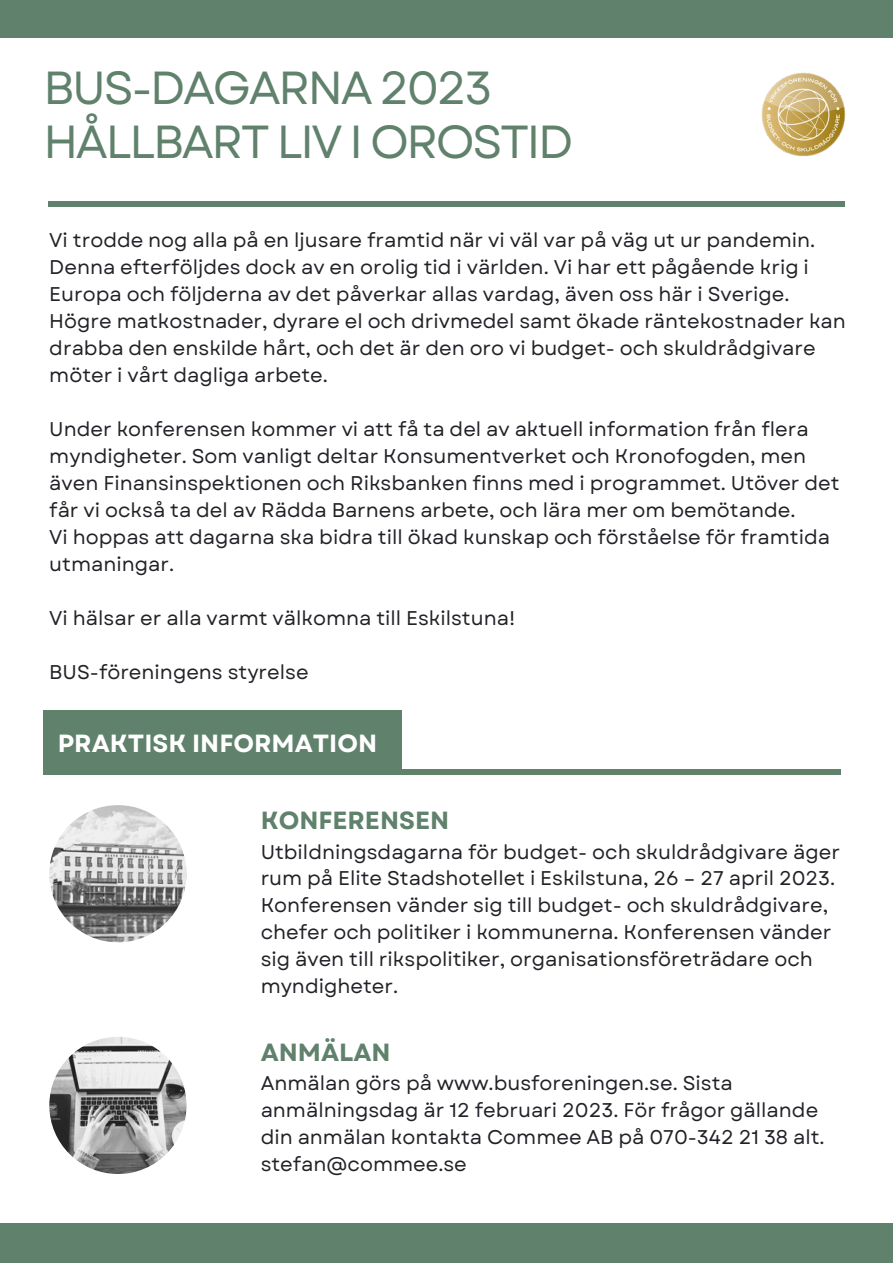
<style>
.page{position:relative;width:893px;height:1264px;background:#fff}
.page>*{position:absolute;margin:0;border:0;box-sizing:border-box;transform-origin:0 0}
.t1{font:46.35px/54px "Garet";letter-spacing:-.05em;color:#60816c}
.t2{font:700 24.75px "Garet";color:#fff}
.t3{font:700 24.75px "Garet";color:#60816c}
.t4{font:19.8px/27px "Garet";color:#212227}
</style>
<div class="page">
<div style="left:48px;top:201px;width:796px;height:6px;background:#60816c"></div>
<img style="left:761px;top:72px;width:85px;height:85px">
<div style="left:44px;top:769px;width:797px;height:6px;background:#60816c"></div>
<img style="left:49px;top:805px;width:137px;height:137px;border-radius:50%">
<img style="left:49px;top:1036px;width:137px;height:137px;border-radius:50%">
<div style="left:0;top:1223px;width:892px;height:39px;background:#60816c"></div>
<div style="left:0;top:0;width:892px;height:38px;background:#60816c"></div>
<div style="left:44px;top:710px;width:358px;height:64px;background:#60816c"></div>
<h1 class="t1" style="left:43px;top:61px;width:531px">BUS-DAGARNA 2023<br>HÅLLBART LIV I OROSTID</h1>
<p class="t4" style="left:49px;top:227px;width:798px">Vi trodde nog alla på en ljusare framtid när vi väl var på väg ut ur pandemin.<br>Denna efterföljdes dock av en orolig tid i världen. Vi har ett pågående krig i Europa och följderna av det påverkar allas vardag, även oss här i Sverige.<br>Högre matkostnader, dyrare el och drivmedel samt ökade räntekostnader kan drabba den enskilde hårt, och det är den oro vi budget- och skuldrådgivare möter i vårt dagliga arbete.</p>
<p class="t4" style="left:49px;top:416px;width:791px">Under konferensen kommer vi att få ta del av aktuell information från flera myndigheter. Som vanligt deltar Konsumentverket och Kronofogden, men även Finansinspektionen och Riksbanken finns med i programmet. Utöver det får vi också ta del av Rädda Barnens arbete, och lära mer om bemötande.<br>Vi hoppas att dagarna ska bidra till ökad kunskap och förståelse för framtida utmaningar.</p>
<p class="t4" style="left:49px;top:604px;width:467px">Vi hälsar er alla varmt välkomna till Eskilstuna!</p>
<p class="t4" style="left:49px;top:658px;width:261px">BUS-föreningens styrelse</p>
<p class="t2" style="left:58px;top:725px;width:321px">PRAKTISK INFORMATION</p>
<p class="t3" style="left:261px;top:802px;width:190px">KONFERENSEN</p>
<p class="t4" style="left:261px;top:838px;width:581px">Utbildningsdagarna för budget- och skuldrådgivare äger rum på Elite Stadshotellet i Eskilstuna, 26 – 27 april 2023.<br>Konferensen vänder sig till budget- och skuldrådgivare, chefer och politiker i kommunerna. Konferensen vänder sig även till rikspolitiker, organisationsföreträdare och myndigheter.</p>
<p class="t3" style="left:261px;top:1034px;width:131px">ANMÄLAN</p>
<p class="t4" style="left:261px;top:1069px;width:565px">Anmälan görs på www.busforeningen.se. Sista anmälningsdag är 12 februari 2023. För frågor gällande din anmälan kontakta Commee AB på 070-342 21 38 alt. stefan@commee.se</p>
</div>
